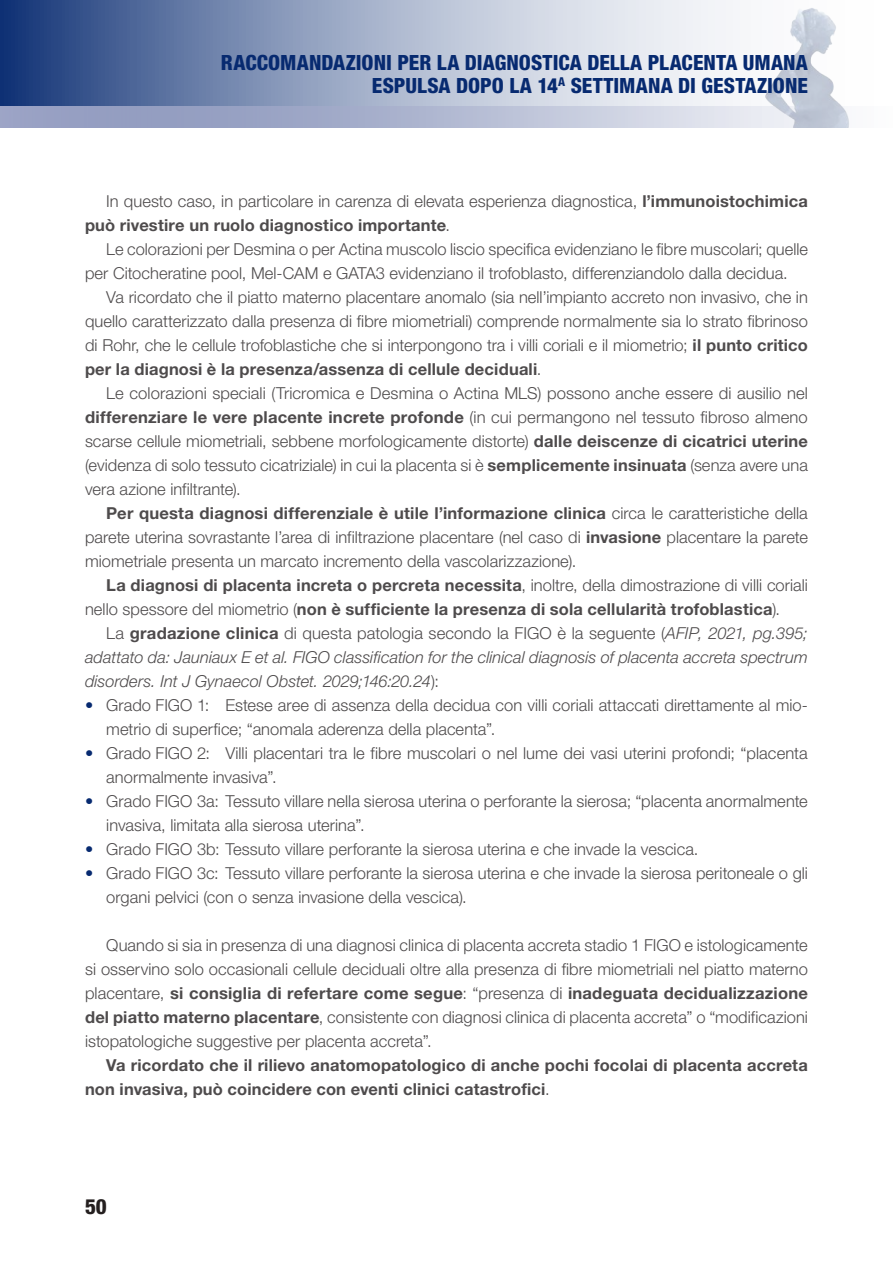
<style>
.page{position:relative;width:893px;height:1263px;background:#fff}
.page>*{position:absolute;margin:0;border:0;box-sizing:border-box;transform-origin:0 0}
.t1{font:800 condensed 21px/22.5px "Helvetica Neue LT Std";color:#072a70;text-align:right}
.t2{font:800 condensed 21px "Helvetica Neue LT Std";color:#241f1f}
.t3{font:300 16.5px/24px "Helvetica Neue LT Std";color:#4e4b4c}
.t4{font:700 16.5px/24px "Helvetica Neue LT Std";letter-spacing:.01em;color:#4e4b4c}
.t5{font:italic 300 16.5px/24px "Helvetica Neue LT Std";color:#4e4b4c;text-align:justify}
.s1{font-weight:700}
.s2{font-weight:300}
.s3{font-style:normal}
.s4{font-weight:700;font-style:normal}
.s5{font-style:italic;color:#072a70}
</style>
<div class="page">
<svg style="left:0;top:0;width:733px;height:106px;background:#99a7c4"></svg>
<svg style="left:0;top:106px;width:758px;height:22px;background:#b0b7d1"></svg>
<img style="left:758px;top:8px;width:91px;height:120px">
<p class="t1" style="left:221px;top:51px;width:588px">RACCOMANDAZIONI PER LA DIAGNOSTICA DELLA PLACENTA UMANA<br>ESPULSA DOPO LA 14<sup>A</sup> SETTIMANA DI GESTAZIONE</p>
<p class="t3" style="left:85px;top:189px;width:724px;text-indent:21px">In questo caso, in particolare in carenza di elevata esperienza diagnostica, <span class="s1">l’immunoistochimica può rivestire un ruolo diagnostico importante</span>.</p>
<p class="t3" style="left:85px;top:237px;width:724px;text-indent:21px">Le colorazioni per Desmina o per Actina muscolo liscio specifica evidenziano le fibre muscolari; quelle per Citocheratine pool, Mel-CAM e GATA3 evidenziano il trofoblasto, differenziandolo dalla decidua.</p>
<p class="t3" style="left:85px;top:285px;width:724px;text-align:justify;text-indent:21px">Va ricordato che il piatto materno placentare anomalo (sia nell’impianto accreto non invasivo, che in quello caratterizzato dalla presenza di fibre miometriali) comprende normalmente sia lo strato fibrinoso di Rohr, che le cellule trofoblastiche che si interpongono tra i villi coriali e il miometrio; <span class="s1">il punto critico per la diagnosi è la presenza/assenza di cellule deciduali</span>.</p>
<p class="t3" style="left:85px;top:381px;width:724px;text-align:justify;text-indent:21px">Le colorazioni speciali (Tricromica e Desmina o Actina MLS) possono anche essere di ausilio nel <span class="s1">differenziare le vere placente increte profonde</span> (in cui permangono nel tessuto fibroso almeno scarse cellule miometriali, sebbene morfologicamente distorte) <span class="s1">dalle deiscenze di cicatrici uterine </span>(evidenza di solo tessuto cicatriziale) in cui la placenta si è <span class="s1">semplicemente insinuata</span> (senza avere una vera azione infiltrante).</p>
<p class="t3" style="left:85px;top:501px;width:724px;text-align:justify;text-indent:21px"><span class="s1">Per questa diagnosi differenziale è utile l’informazione clinica</span> circa le caratteristiche della parete uterina sovrastante l’area di infiltrazione placentare (nel caso di <span class="s1">invasione</span> placentare la parete miometriale presenta un marcato incremento della vascolarizzazione).</p>
<p class="t4" style="left:85px;top:573px;width:724px;text-indent:21px">La diagnosi di placenta increta o percreta necessita<span class="s2">, inoltre, della dimostrazione di villi coriali nello spessore del miometrio (</span>non è sufficiente la presenza di sola cellularità trofoblastica<span class="s2">).</span></p>
<p class="t5" style="left:85px;top:621px;width:724px;text-indent:21px"><span class="s3">La</span> <span class="s4">gradazione clinica</span> <span class="s3">di questa patologia secondo la FIGO è la seguente (</span>AFIP, 2021, pg.395; adattato da: Jauniaux E et al. FIGO classification for the clinical diagnosis of placenta accreta spectrum disorders. Int J Gynaecol Obstet. 2029;146:20.24<span class="s3">):</span></p>
<p class="t3" style="left:106px;top:693px;width:703px;text-indent:-21px"><span class="s5">•</span> Grado FIGO 1: Estese aree di assenza della decidua con villi coriali attaccati direttamente al mio&shy;metrio di superfice; “anomala aderenza della placenta”.</p>
<p class="t3" style="left:106px;top:741px;width:703px;text-indent:-21px"><span class="s5">•</span> Grado FIGO 2: Villi placentari tra le fibre muscolari o nel lume dei vasi uterini profondi; “placenta anormalmente invasiva”.</p>
<p class="t3" style="left:106px;top:789px;width:703px;text-indent:-21px"><span class="s5">•</span> Grado FIGO 3a: Tessuto villare nella sierosa uterina o perforante la sierosa; “placenta anormalmente invasiva, limitata alla sierosa uterina”.</p>
<p class="t3" style="left:85px;top:837px;width:615px"><span class="s5">•</span> Grado FIGO 3b: Tessuto villare perforante la sierosa uterina e che invade la vescica.</p>
<p class="t3" style="left:106px;top:861px;width:703px;text-indent:-21px"><span class="s5">•</span> Grado FIGO 3c: Tessuto villare perforante la sierosa uterina e che invade la sierosa peritoneale o gli organi pelvici (con o senza invasione della vescica).</p>
<p class="t3" style="left:85px;top:933px;width:724px;text-align:justify;text-indent:21px">Quando si sia in presenza di una diagnosi clinica di placenta accreta stadio 1 FIGO e istologicamente si osservino solo occasionali cellule deciduali oltre alla presenza di fibre miometriali nel piatto materno placentare, <span class="s1">si consiglia di refertare come segue</span>: “presenza di <span class="s1">inadeguata decidualizzazione del piatto materno placentare</span>, consistente con diagnosi clinica di placenta accreta” o “modificazioni istopatologiche suggestive per placenta accreta”.</p>
<p class="t4" style="left:85px;top:1053px;width:724px;text-indent:21px">Va ricordato che il rilievo anatomopatologico di anche pochi focolai di placenta accreta non invasiva, può coincidere con eventi clinici catastrofici<span class="s2">.</span></p>
<p class="t2" style="left:85px;top:1194px;width:23px">50</p>
</div>
